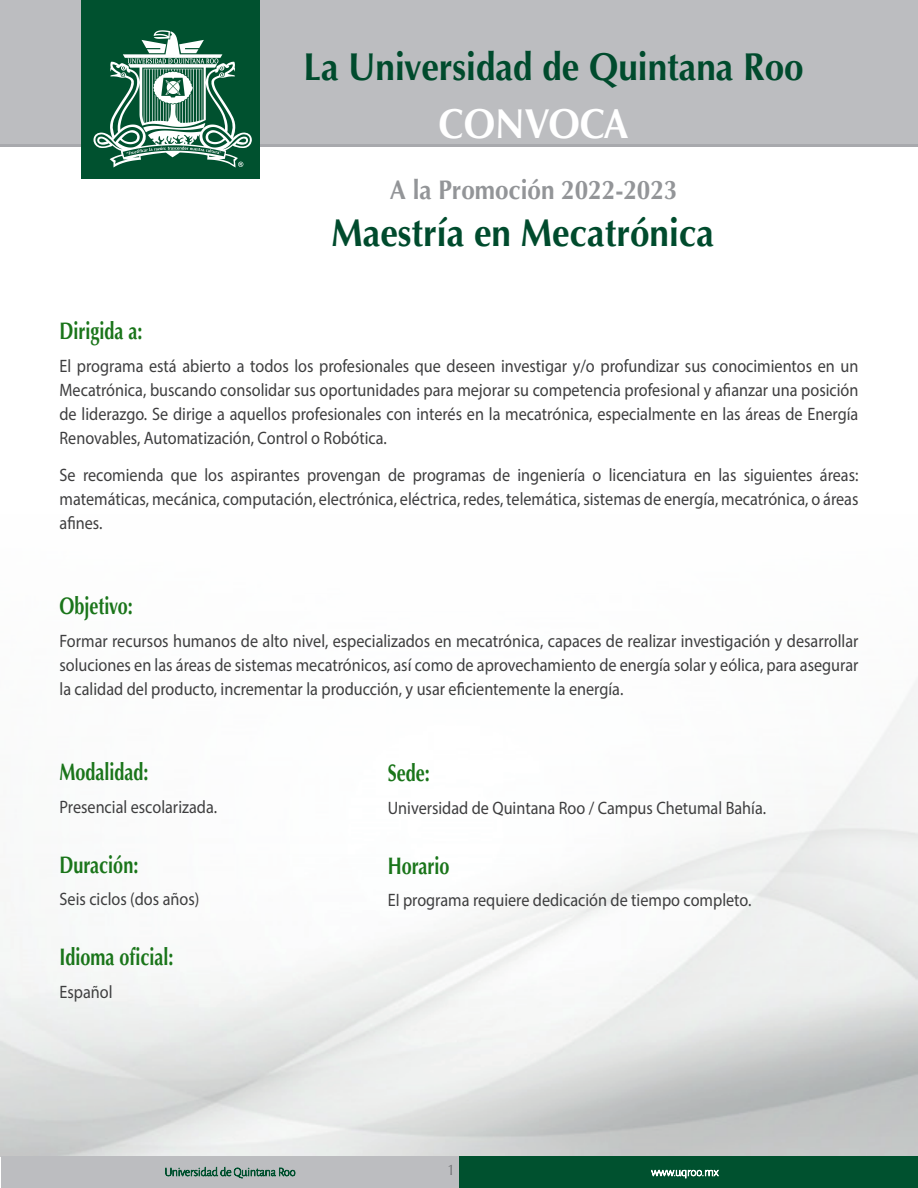
<style>
.page{position:relative;width:918px;height:1188px;background:#fff}
.page>*{position:absolute;margin:0;border:0;box-sizing:border-box;transform-origin:0 0}
.t1{font:700 42px "Optima";color:#fff;scale:.9 1}
.t2{font:700 39px "Optima";color:#004b2d;scale:.9 1}
.t3{font:700 27px "Optima";color:#939598;scale:.9 1}
.Titulo_Parrafo{font:700 24px "Optima";color:#1a751a;scale:.75 1}
.t4{font:18px/24px "Myriad Pro";color:#3e3e3f;text-align:justify;scale:.9 1}
.t5{font:15px "Optima";color:#6c6d70;scale:.9 1}
</style>
<div class="page">
<div style="left:0;top:0;width:918px;height:147px;background:#bcbdc0"></div>
<hr style="left:0;top:145px;width:918px;height:2px;background:#a8a9ad">
<img style="left:0;top:1023px;width:918px;height:134px">
<div style="left:1px;top:1157px;width:459px;height:31px;background:#bcbdc0"></div>
<div style="left:82px;top:0;width:178px;height:178px;background:#00512f"></div>
<div style="left:459px;top:1157px;width:459px;height:31px;background:#00512f"></div>
<div style="left:0;top:510px;width:918px;height:513px;background:linear-gradient(to bottom,#fff,#f2f3f3)"></div>
<svg style="left:651px;top:1169px;width:68px;height:9px"></svg>
<svg style="left:165px;top:1167px;width:130px;height:12px"></svg>
<svg style="left:93px;top:30px;width:159px;height:138px"></svg>
<p class="t2" style="left:303px;top:44px;width:557px">La Universidad de Quintana Roo</p>
<p class="t1" style="left:439px;top:100px;width:213px">CONVOCA</p>
<p class="t3" style="left:390px;top:174px;width:321px">A la Promoción 2022-2023</p>
<p class="t2" style="left:332px;top:210px;width:426px">Maestría en Mecatrónica</p>
<p class="Titulo_Parrafo" style="left:60px;top:317px;width:112px">Dirigida a:</p>
<p class="t4" style="left:60px;top:354px;width:889px">El programa está abierto a todos los profesionales que deseen investigar y/o profundizar sus conocimientos en un Mecatrónica, buscando consolidar sus oportunidades para mejorar su competencia profesional y afianzar una posición de liderazgo. Se dirige a aquellos profesionales con interés en la mecatrónica, especialmente en las áreas de Energía Renovables, Automatización, Control o Robótica.</p>
<p class="t4" style="left:60px;top:462px;width:889px">Se recomienda que los aspirantes provengan de programas de ingeniería o licenciatura en las siguientes áreas: matemáticas, mecánica, computación, electrónica, eléctrica, redes, telemática, sistemas de energía, mecatrónica, o áreas afines.</p>
<p class="Titulo_Parrafo" style="left:60px;top:592px;width:99px">Objetivo:</p>
<p class="t4" style="left:60px;top:628px;width:889px">Formar recursos humanos de alto nivel, especializados en mecatrónica, capaces de realizar investigación y desarrollar soluciones en las áreas de sistemas mecatrónicos, así como de aprovechamiento de energía solar y eólica, para asegurar la calidad del producto, incrementar la producción, y usar eficientemente la energía.</p>
<p class="Titulo_Parrafo" style="left:60px;top:758px;width:120px">Modalidad:</p>
<p class="t4" style="left:60px;top:794px;width:177px">Presencial escolarizada.</p>
<p class="Titulo_Parrafo" style="left:60px;top:851px;width:107px">Duración:</p>
<p class="t4" style="left:60px;top:887px;width:157px">Seis ciclos (dos años)</p>
<p class="Titulo_Parrafo" style="left:60px;top:943px;width:154px">Idioma oficial:</p>
<p class="t4" style="left:60px;top:979px;width:61px">Español</p>
<p class="Titulo_Parrafo" style="left:388px;top:759px;width:58px">Sede:</p>
<p class="t4" style="left:388px;top:796px;width:422px">Universidad de Quintana Roo / Campus Chetumal Bahía.</p>
<p class="Titulo_Parrafo" style="left:388px;top:852px;width:84px">Horario</p>
<p class="t4" style="left:388px;top:888px;width:406px">EI programa requiere dedicación de tiempo completo.</p>
<p class="t5" style="left:447px;top:1162px;width:10px">1</p>
</div>
